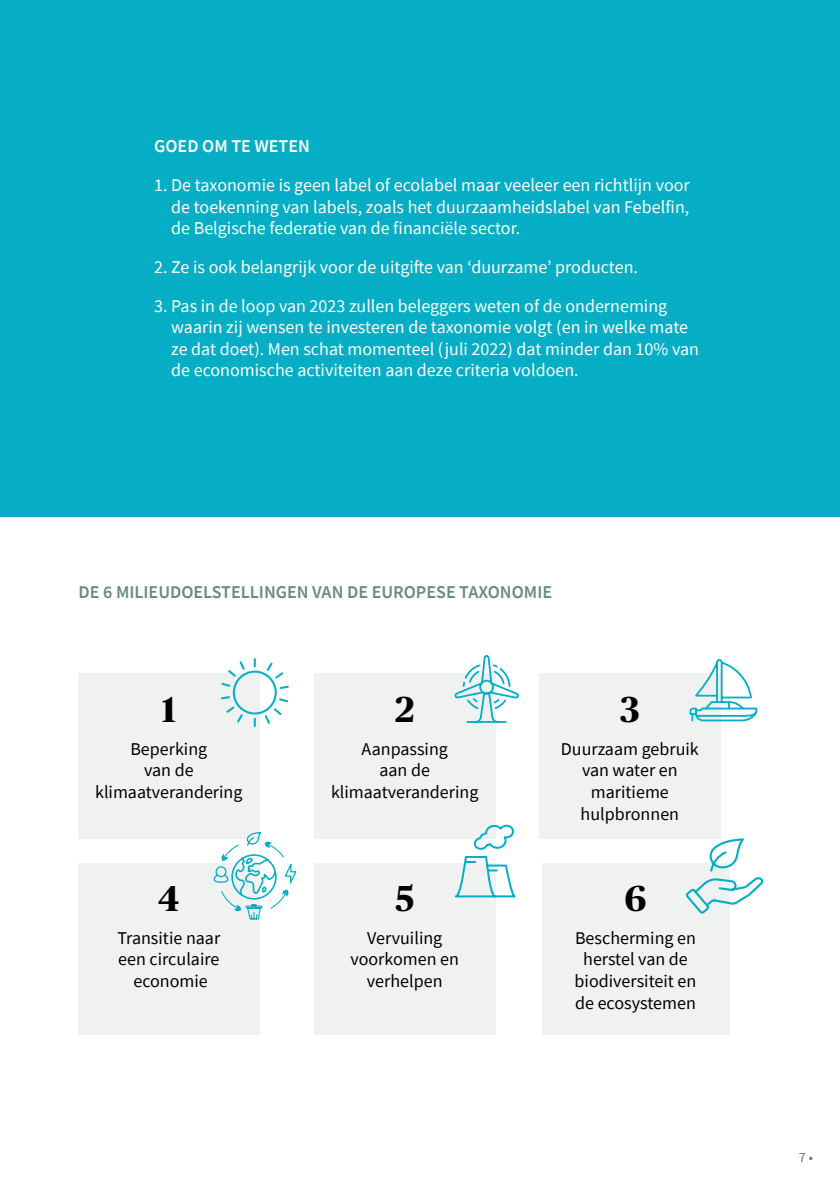
<style>
.page{position:relative;width:840px;height:1191px;background:#fff}
.page>*{position:absolute;margin:0;border:0;box-sizing:border-box;transform-origin:0 0}
.t1{font:700 36px "Publico Headline";color:#000}
.t2{font:18px/21.6px "Source Sans Pro";color:#fff;text-align:justify}
.t3{font:18px/21.6px "Source Sans Pro";color:#000;text-align:center}
.t4{font:600 18px "Source Sans Pro";color:#678a81}
.t5{font:600 18px "Source Sans Pro";color:#fff}
.t6{font:14px "Source Sans Pro";color:#706f6f}
</style>
<div class="page">
<div style="left:0;top:0;width:839px;height:516px;background:#06aec5"></div>
<div style="left:78px;top:674px;width:181px;height:165px;background:#f0f2f2"></div>
<div style="left:78px;top:862px;width:181px;height:172px;background:#f0f2f2"></div>
<div style="left:314px;top:674px;width:181px;height:165px;background:#f0f2f2"></div>
<div style="left:314px;top:862px;width:181px;height:172px;background:#f0f2f2"></div>
<div style="left:538px;top:674px;width:182px;height:165px;background:#f0f2f2"></div>
<div style="left:541px;top:862px;width:187px;height:172px;background:#f0f2f2"></div>
<svg style="left:219px;top:658px;width:70px;height:70px"></svg>
<svg style="left:453px;top:655px;width:66px;height:69px"></svg>
<svg style="left:688px;top:659px;width:70px;height:63px"></svg>
<svg style="left:683px;top:836px;width:81px;height:79px"></svg>
<svg style="left:453px;top:823px;width:63px;height:75px"></svg>
<svg style="left:213px;top:831px;width:84px;height:89px"></svg>
<p class="t5" style="left:154px;top:135px;width:157px">GOED OM TE WETEN</p>
<p class="t2" style="left:171px;top:174px;width:520px;text-indent:-17px">1. De taxonomie is geen label of ecolabel maar veeleer een richtlijn voor de toekenning van labels, zoals het duurzaamheidslabel van Febelfin, de Belgische federatie van de financiële sector.</p>
<p class="t2" style="left:154px;top:256px;width:485px">2. Ze is ook belangrijk voor de uitgifte van ‘duurzame’ producten.</p>
<p class="t2" style="left:171px;top:295px;width:529px;text-align:left;text-indent:-17px">3. Pas in de loop van 2023 zullen beleggers weten of de onderneming waarin zij wensen te investeren de taxonomie volgt (en in welke mate ze dat doet). Men schat momenteel (juli 2022) dat minder dan 10% van de economische activiteiten aan deze criteria voldoen.</p>
<p class="t4" style="left:79px;top:580px;width:475px">DE 6 MILIEUDOELSTELLINGEN VAN DE EUROPESE TAXONOMIE</p>
<h1 class="t1" style="left:162px;top:683px;width:16px">1</h1>
<p class="t3" style="left:95px;top:738px;width:149px">Beperking<br>van de klimaatverandering</p>
<h1 class="t1" style="left:158px;top:872px;width:23px">4</h1>
<p class="t3" style="left:117px;top:927px;width:104px">Transitie naar een circulaire economie</p>
<h1 class="t1" style="left:395px;top:683px;width:21px">2</h1>
<p class="t3" style="left:331px;top:738px;width:149px">Aanpassing<br>aan de klimaatverandering</p>
<h1 class="t1" style="left:395px;top:872px;width:21px">5</h1>
<p class="t3" style="left:350px;top:927px;width:110px">Vervuiling voorkomen en verhelpen</p>
<h1 class="t1" style="left:619px;top:683px;width:21px">3</h1>
<p class="t3" style="left:560px;top:738px;width:139px">Duurzaam gebruik van water en maritieme hulpbronnen</p>
<h1 class="t1" style="left:624px;top:872px;width:23px">6</h1>
<p class="t3" style="left:574px;top:927px;width:123px">Bescherming en herstel van de biodiversiteit en de ecosystemen</p>
<p class="t6" style="left:798px;top:1148px;width:16px">7 •</p>
</div>
